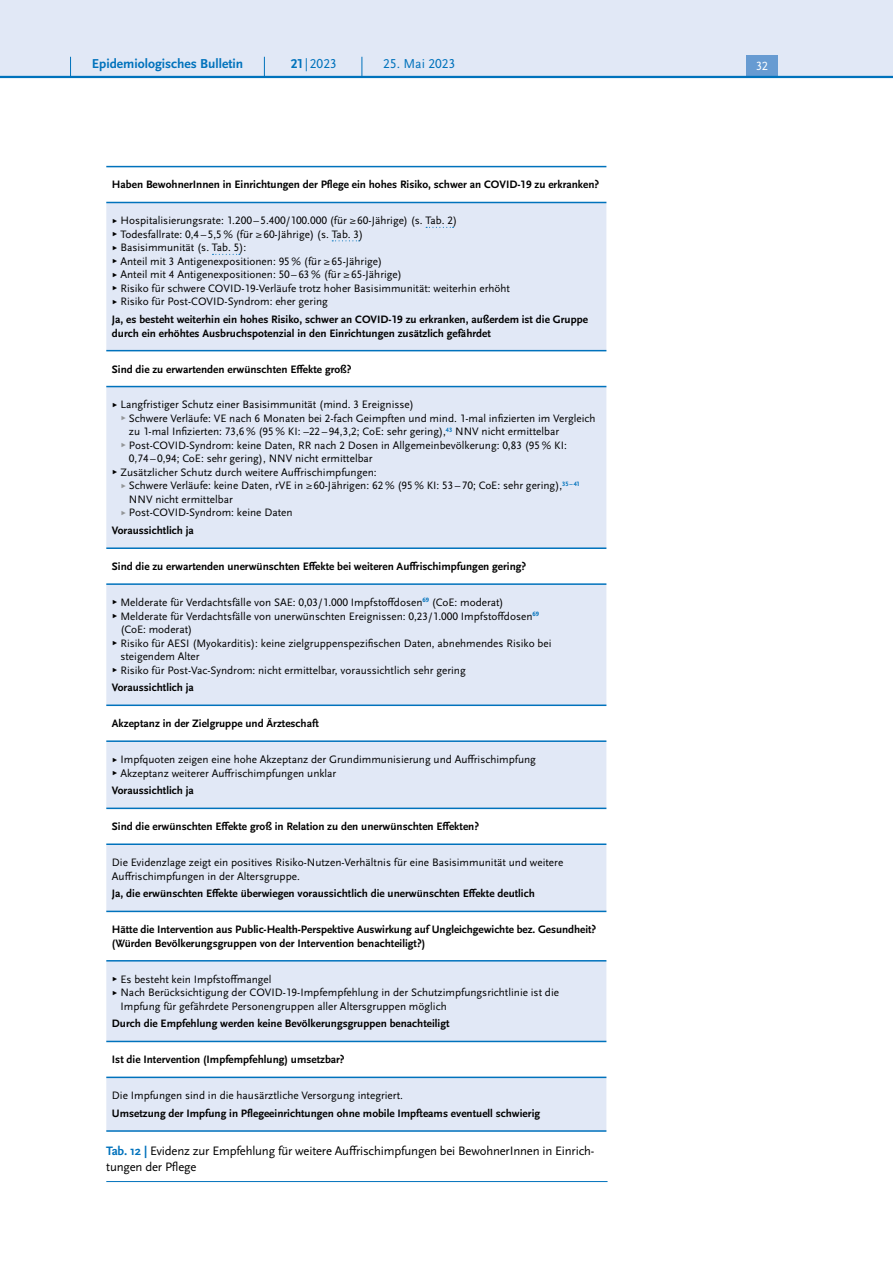
<style>
.page{position:relative;width:893px;height:1263px;background:#fff}
.page>*{position:absolute;margin:0;border:0;box-sizing:border-box;transform-origin:0 0}
.t1{font:700 13.5px "Scala Sans Pro";color:#0072bc}
.t2{font:13.5px "Scala Sans Pro";color:#0072bc}
.P_-_Bildunterschrift{font:12.75px/15.8px "Scala Sans Pro";letter-spacing:-.015em;color:#000}
.t3{font:12.45px "Scala Sans Pro";color:#fff}
.P_-_Tab_linksbündig{font:11.25px/13.5px "Scala Sans Pro";color:#000}
.P_-_Tab_linksbündig-2{font:700 11.25px/13.5px "Scala Sans Pro";color:#000}
.s1{font-weight:700}
.s2{font-size:6px}
.s3{font-size:6px;color:#939598}
.s4{font-weight:700;color:#0072bc}
</style>
<div class="page">
<svg style="left:106px;top:203px;width:500px;height:927px;fill:#e1e8f6"></svg>
<hr style="left:106px;top:166px;width:500px;height:1px;background:#0072bc">
<hr style="left:106px;top:202px;width:500px;height:1px;background:#0072bc">
<hr style="left:106px;top:350px;width:500px;height:1px;background:#0072bc">
<hr style="left:106px;top:386px;width:500px;height:1px;background:#0072bc">
<hr style="left:106px;top:547px;width:500px;height:2px;background:#0072bc">
<hr style="left:106px;top:583px;width:500px;height:2px;background:#0072bc">
<hr style="left:106px;top:704px;width:500px;height:2px;background:#0072bc">
<hr style="left:106px;top:740px;width:500px;height:2px;background:#0072bc">
<hr style="left:106px;top:807px;width:500px;height:2px;background:#0072bc">
<hr style="left:106px;top:843px;width:500px;height:2px;background:#0072bc">
<hr style="left:106px;top:911px;width:500px;height:1px;background:#0072bc">
<hr style="left:106px;top:960px;width:500px;height:1px;background:#0072bc">
<hr style="left:106px;top:1130px;width:500px;height:2px;background:#0072bc">
<hr style="left:106px;top:1076px;width:500px;height:2px;background:#0072bc">
<hr style="left:106px;top:1041px;width:500px;height:1px;background:#0072bc">
<svg style="left:426px;top:227px;width:28px;height:1px"></svg>
<svg style="left:332px;top:240px;width:28px;height:1px"></svg>
<svg style="left:212px;top:254px;width:28px;height:1px"></svg>
<hr style="left:106px;top:1181px;width:502px;height:1px;background:#0072bc">
<div style="left:0;top:0;width:893px;height:77px;background:#e1e8f6"></div>
<div style="left:746px;top:55px;width:32px;height:21px;background:#679bd2"></div>
<hr style="left:0;top:76px;width:893px;height:2px;background:#0072bc">
<svg style="left:70px;top:57px;width:1px;height:19px"></svg>
<svg style="left:264px;top:57px;width:1px;height:19px"></svg>
<svg style="left:362px;top:57px;width:1px;height:19px"></svg>
<p class="t1" style="left:92px;top:55px;width:153px">Epidemiologisches Bulletin</p>
<p class="t2" style="left:291px;top:55px;width:47px"><span class="s1">21</span> |2023</p>
<p class="t2" style="left:383px;top:55px;width:73px">25. Mai 2023</p>
<p class="t3" style="left:756px;top:59px;width:14px">32</p>
<p class="P_-_Tab_linksbündig-2" style="left:112px;top:178px;width:489px">Haben BewohnerInnen in Einrichtungen der Pflege ein hohes Risiko, schwer an COVID-19 zu erkranken?</p>
<p class="P_-_Tab_linksbündig" style="left:112px;top:214px;width:347px"><span class="s2">▶</span> Hospitalisierungsrate: 1.200– 5.400/100.000 (für ≥60-Jährige) (s. Tab. 2)</p>
<p class="P_-_Tab_linksbündig" style="left:112px;top:227px;width:253px"><span class="s2">▶</span> Todesfallrate: 0,4–5,5 % (für ≥60-Jährige) (s. Tab. 3)</p>
<p class="P_-_Tab_linksbündig" style="left:112px;top:241px;width:136px"><span class="s2">▶</span> Basisimmunität (s. Tab. 5):</p>
<p class="P_-_Tab_linksbündig" style="left:112px;top:254px;width:272px"><span class="s2">▶</span> Anteil mit 3 Antigenexpositionen: 95 % (für ≥65-Jährige)</p>
<p class="P_-_Tab_linksbündig" style="left:112px;top:268px;width:292px"><span class="s2">▶</span> Anteil mit 4 Antigenexpositionen: 50 –63 % (für ≥65-Jährige)</p>
<p class="P_-_Tab_linksbündig" style="left:112px;top:281px;width:400px"><span class="s2">▶</span> Risiko für schwere COVID-19-Verläufe trotz hoher Basisimmunität: weiterhin erhöht</p>
<p class="P_-_Tab_linksbündig" style="left:112px;top:295px;width:218px"><span class="s2">▶</span> Risiko für Post-COVID-Syndrom: eher gering</p>
<p class="P_-_Tab_linksbündig-2" style="left:112px;top:313px;width:478px">Ja, es besteht weiterhin ein hohes Risiko, schwer an COVID-19 zu erkranken, außerdem ist die Gruppe durch ein erhöhtes Ausbruchspotenzial in den Einrichtungen zusätzlich gefährdet</p>
<p class="P_-_Tab_linksbündig-2" style="left:112px;top:362px;width:241px">Sind die zu erwartenden erwünschten Effekte groß?</p>
<p class="P_-_Tab_linksbündig" style="left:112px;top:398px;width:303px"><span class="s2">▶</span> Langfristiger Schutz einer Basisimmunität (mind. 3 Ereignisse)</p>
<p class="P_-_Tab_linksbündig" style="left:129px;top:411px;width:468px;text-indent:-9px"><span class="s3">▶</span> Schwere Verläufe: VE nach 6 Monaten bei 2-fach Geimpften und mind. 1-mal infizierten im Vergleich zu 1-mal Infizierten: 73,6 % (95 % KI: –22–94,3,2; CoE: sehr gering),<sup>43</sup> NNV nicht ermittelbar</p>
<p class="P_-_Tab_linksbündig" style="left:129px;top:438px;width:439px;text-indent:-9px"><span class="s3">▶</span> Post-COVID-Syndrom: keine Daten, RR nach 2 Dosen in Allgemeinbevölkerung: 0,83 (95 % KI:<br>0,74 – 0,94; CoE: sehr gering), NNV nicht ermittelbar</p>
<p class="P_-_Tab_linksbündig" style="left:112px;top:465px;width:266px"><span class="s2">▶</span> Zusätzlicher Schutz durch weitere Auffrischimpfungen:</p>
<p class="P_-_Tab_linksbündig" style="left:129px;top:479px;width:452px;text-indent:-9px"><span class="s3">▶</span> Schwere Verläufe: keine Daten, rVE in ≥60-Jährigen: 62 % (95 % KI: 53 –70; CoE: sehr gering),<sup>35–</sup> <sup>41<br></sup>NNV nicht ermittelbar</p>
<p class="P_-_Tab_linksbündig" style="left:120px;top:506px;width:174px"><span class="s3">▶</span> Post-COVID-Syndrom: keine Daten</p>
<p class="P_-_Tab_linksbündig-2" style="left:112px;top:524px;width:83px">Voraussichtlich ja</p>
<p class="P_-_Tab_linksbündig-2" style="left:112px;top:560px;width:416px">Sind die zu erwartenden unerwünschten Effekte bei weiteren Auffrischimpfungen gering?</p>
<p class="P_-_Tab_linksbündig" style="left:112px;top:595px;width:393px"><span class="s2">▶</span> Melderate für Verdachtsfälle von SAE: 0,03/1.000 Impfstoffdosen<sup>69</sup> (CoE: moderat)</p>
<p class="P_-_Tab_linksbündig" style="left:120px;top:609px;width:420px;text-indent:-9px"><span class="s2">▶</span> Melderate für Verdachtsfälle von unerwünschten Ereignissen: 0,23/1.000 Impfstoffdosen<sup>69 </sup>(CoE: moderat)</p>
<p class="P_-_Tab_linksbündig" style="left:120px;top:636px;width:433px;text-indent:-9px"><span class="s2">▶</span> Risiko für AESI (Myokarditis): keine zielgruppenspezifischen Daten, abnehmendes Risiko bei steigendem Alter</p>
<p class="P_-_Tab_linksbündig" style="left:112px;top:663px;width:355px"><span class="s2">▶</span> Risiko für Post-Vac-Syndrom: nicht ermittelbar, voraussichtlich sehr gering</p>
<p class="P_-_Tab_linksbündig-2" style="left:112px;top:681px;width:83px">Voraussichtlich ja</p>
<p class="P_-_Tab_linksbündig-2" style="left:112px;top:717px;width:208px">Akzeptanz in der Zielgruppe und Ärzteschaft</p>
<p class="P_-_Tab_linksbündig" style="left:112px;top:753px;width:425px"><span class="s2">▶</span> Impfquoten zeigen eine hohe Akzeptanz der Grundimmunisierung und Auffrischimpfung</p>
<p class="P_-_Tab_linksbündig" style="left:112px;top:766px;width:226px"><span class="s2">▶</span> Akzeptanz weiterer Auffrischimpfungen unklar</p>
<p class="P_-_Tab_linksbündig-2" style="left:112px;top:784px;width:83px">Voraussichtlich ja</p>
<p class="P_-_Tab_linksbündig-2" style="left:112px;top:820px;width:369px">Sind die erwünschten Effekte groß in Relation zu den unerwünschten Effekten?</p>
<p class="P_-_Tab_linksbündig" style="left:112px;top:856px;width:453px">Die Evidenzlage zeigt ein positives Risiko-Nutzen-Verhältnis für eine Basisimmunität und weitere<br>Auffrischimpfungen in der Altersgruppe.</p>
<p class="P_-_Tab_linksbündig-2" style="left:112px;top:887px;width:424px">Ja, die erwünschten Effekte überwiegen voraussichtlich die unerwünschten Effekte deutlich</p>
<p class="P_-_Tab_linksbündig-2" style="left:112px;top:923px;width:486px">Hätte die Intervention aus Public-Health-Perspektive Auswirkung auf Ungleichgewichte bez. Gesundheit? (Würden Bevölkerungsgruppen von der Intervention benachteiligt?)</p>
<p class="P_-_Tab_linksbündig" style="left:112px;top:972px;width:161px"><span class="s2">▶</span> Es besteht kein Impfstoffmangel</p>
<p class="P_-_Tab_linksbündig" style="left:120px;top:986px;width:440px;text-indent:-9px"><span class="s2">▶</span> Nach Berücksichtigung der COVID-19-Impfempfehlung in der Schutzimpfungsrichtlinie ist die<br>Impfung für gefährdete Personengruppen aller Altersgruppen möglich</p>
<p class="P_-_Tab_linksbündig-2" style="left:112px;top:1017px;width:339px">Durch die Empfehlung werden keine Bevölkerungsgruppen benachteiligt</p>
<p class="P_-_Tab_linksbündig-2" style="left:112px;top:1053px;width:234px">Ist die Intervention (Impfempfehlung) umsetzbar?</p>
<p class="P_-_Tab_linksbündig" style="left:112px;top:1089px;width:293px">Die Impfungen sind in die hausärztliche Versorgung integriert.</p>
<p class="P_-_Tab_linksbündig-2" style="left:112px;top:1106px;width:430px">Umsetzung der Impfung in Pflegeeinrichtungen ohne mobile Impfteams eventuell schwierig</p>
<p class="P_-_Bildunterschrift" style="left:106px;top:1143px;width:490px"><span class="s4">Tab. 12 |</span> Evidenz zur Empfehlung für weitere Auffrischimpfungen bei BewohnerInnen in Einrich&shy;tungen der Pflege</p>
</div>
